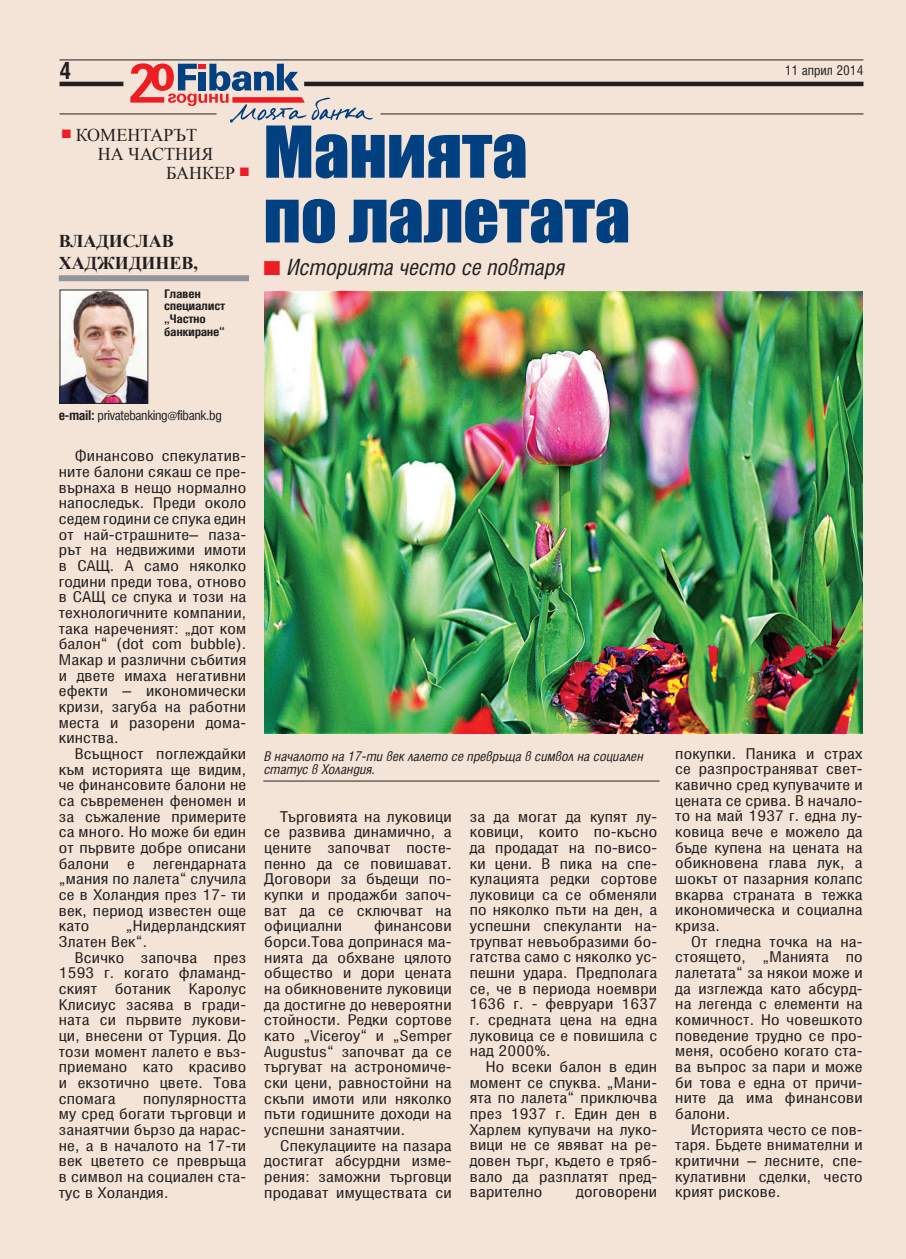
<style>
.page{position:relative;width:906px;height:1259px;background:#f4e4d7}
.page>*{position:absolute;margin:0;border:0;box-sizing:border-box;transform-origin:0 0}
.t1{font:66px/64.8px "Impact";letter-spacing:-.005em;color:#014081;scale:1.07 1}
.t2{font:23.55px "Hebar Cond XP Bold";color:#231f20}
.t3{font:22.5px "Hebar Cond XP Italic";letter-spacing:.005em;color:#231f20}
.t4{font:18px "Times New Roman";color:#231f20}
.t5{font:700 18px/21.6px "Times New Roman";color:#231f20}
.t6{font:15px/15.6px "Hebar Cond XP";letter-spacing:.01em;color:#231f20;text-align:justify;scale:1.17 1}
.t7{font:13.5px/13.5px "Hebar Cond XP Italic";letter-spacing:.005em;color:#231f20}
.t8{font:13.5px "Hebar Cond XP";letter-spacing:-.025em;color:#231f20}
.t9{font:13.5px "Hebar Cond XP";color:#231f20}
.t10{font:12px/12.8px "Hebar Cond XP Bold";letter-spacing:-.025em;color:#231f20;scale:1.11 1}
.s1{color:#ee1d23}
.s2{font-family:"Hebar Cond XP Bold"}
</style>
<div class="page">
<hr style="left:60px;top:60px;width:803px;height:1px;background:#231f20">
<hr style="left:60px;top:82px;width:803px;height:4px;background:#231f20">
<hr style="left:380px;top:114px;width:483px;height:1px;background:#231f20">
<hr style="left:60px;top:114px;width:156px;height:1px;background:#231f20">
<div style="left:123px;top:79px;width:181px;height:11px;background:#f4e4d7"></div>
<svg style="left:130px;top:63px;width:243px;height:60px"></svg>
<img style="left:264px;top:291px;width:598px;height:443px">
<hr style="left:263px;top:780px;width:396px;height:1px;background:#231f20">
<div style="left:59px;top:275px;width:190px;height:6px;background:#939598"></div>
<img style="left:62px;top:291px;width:84px;height:111px">
<div style="left:60px;top:289px;width:88px;height:115px;border:1px solid #231f20"></div>
<h2 class="t2" style="left:60px;top:58px;width:13px">4</h2>
<p class="t9" style="left:785px;top:63px;width:80px">11 април 2014</p>
<p class="t4" style="left:62px;top:123px;width:137px"><sup>■</sup> Коментарът</p>
<p class="t4" style="left:98px;top:142px;width:117px">на частния</p>
<p class="t4" style="left:166px;top:160px;width:84px">банкер <sup>■</sup></p>
<p class="t5" style="left:59px;top:230px;width:141px">ВЛАДИСЛАВ<br>ХАДЖИДИНЕВ,</p>
<p class="t10" style="left:164px;top:287px;width:56px">Главен специалист „Частно банкиране”</p>
<h1 class="t1" style="left:263px;top:118px;width:344px">Манията<br>по лалетата</h1>
<h3 class="t3" style="left:263px;top:256px;width:302px"><span class="s1">■</span> Историята често се повтаря</h3>
<p class="t8" style="left:59px;top:409px;width:164px"><span class="s2">e-mail:</span> privatebanking@fibank.bg</p>
<p class="t6" style="left:59px;top:449px;width:162px;text-indent:16px">Финансово спекулатив&shy;ните балони сякаш се пре&shy;върнаха в нещо нормално напоследък. Преди около седем години се спука един от най-страшните– паза&shy;рът на недвижими имоти в САЩ. А само няколко години преди това, отново в САЩ се спука и този на технологичните компании, така нареченият: „дот ком балон” (dot com bubble).<br>Макар и различни събития и двете имаха негативни ефекти – икономически кризи, загуба на работни места и разорени дома&shy;кинства.</p>
<p class="t6" style="left:59px;top:747px;width:162px;text-indent:16px">Всъщност поглеждайки към историята ще видим, че финансовите балони не са съвременен феномен и за съжаление примерите са много. Но може би един от първите добре описани балони е легендарната „мания по лалета” случила се в Холандия през 17- ти век, период известен още като</p>
<p class="t6" style="left:59px;top:919px;width:162px;text-indent:67px">„Нидерландският<br>Златен Век”.</p>
<p class="t6" style="left:59px;top:950px;width:162px;text-indent:16px">Всичко започва през 1593 г. когато фламанд&shy;ският ботаник Каролус Клисиус засява в гради&shy;ната си първите лукови&shy;ци, внесени от Турция. До този момент лалето е въз&shy;приемано като красиво и екзотично цвете. Това спомага</p>
<p class="t6" style="left:59px;top:1091px;width:162px;text-indent:84px">популярността му сред богати търговци и занаятчии бързо да нарас&shy;не, а в началото на 17-ти век цветето се превръща в символ на социален ста&shy;тус в Холандия.</p>
<p class="t7" style="left:263px;top:750px;width:381px">В началото на 17-ти век лалето се превръща в символ на социален статус в Холандия.</p>
<p class="t6" style="left:264px;top:809px;width:162px;text-indent:16px">Търговията на луковици се развива динамично, а цените започват посте&shy;пенно да се повишават.<br>Договори за бъдещи по&shy;купки и продажби започ&shy;ват да се сключват на официални</p>
<p class="t6" style="left:264px;top:919px;width:162px;text-indent:110px">финансови борси.Това допринася ма&shy;нията да обхване цялото общество и дори цената на обикновените луковици да достигне до невероятни стойности. Редки сортове като “Viceroy” и “Semper Augustus” започват да се търгуват на астрономиче&shy;ски цени, равностойни на скъпи имоти или няколко пъти годишните доходи на успешни занаятчии.</p>
<p class="t6" style="left:264px;top:1138px;width:162px;text-indent:16px">Спекулациите на пазара достигат абсурдни изме&shy;рения: заможни търговци продават имуществата си</p>
<p class="t6" style="left:470px;top:809px;width:162px">за да могат да купят лу&shy;ковици, които по-късно да продадат на по-висо&shy;ки цени. В пика на спе&shy;кулацията редки сортове луковици са се обменяли по няколко пъти на ден, а успешни спекуланти на&shy;трупват невъобразими бо&shy;гатства само с няколко ус&shy;пешни удара. Предполага се, че в периода ноември 1636 г. - февруари 1637 г. средната цена на една луковица се е повишила с над 2000%.</p>
<p class="t6" style="left:470px;top:1060px;width:162px;text-indent:16px">Но всеки балон в един момент се спуква. „Мани&shy;ята по лалета” приключва през 1937 г. Един ден в Харлем купувачи на луко&shy;вици не се явяват на ре&shy;довен търг, където е тряб&shy;вало да разплатят пред&shy;варително</p>
<p class="t6" style="left:576px;top:1185px;width:71px">договорени</p>
<p class="t6" style="left:675px;top:746px;width:162px">покупки. Паника и страх се разпространяват свет&shy;кавично сред купувачите и цената се срива. В начало&shy;то на май 1937 г. една лу&shy;ковица вече е можело да бъде купена на цената на обикновена глава лук, а шокът от пазарния колапс вкарва страната в тежка икономическа и социална криза.</p>
<p class="t6" style="left:675px;top:934px;width:162px;text-indent:16px">От гледна точка на на&shy;стоящето, „Манията по лалетата” за някои може и да изглежда като абсурд&shy;на легенда с елементи на комичност. Но човешкото поведение трудно се про&shy;меня, особено когато ста&shy;ва въпрос за пари и може би това е една от причи&shy;ните да има финансови балони.</p>
<p class="t6" style="left:675px;top:1122px;width:162px;text-indent:16px">Историята често се пов&shy;таря. Бъдете внимателни и критични – лесните, спе&shy;кулативни сделки, често крият рискове.</p>
</div>
